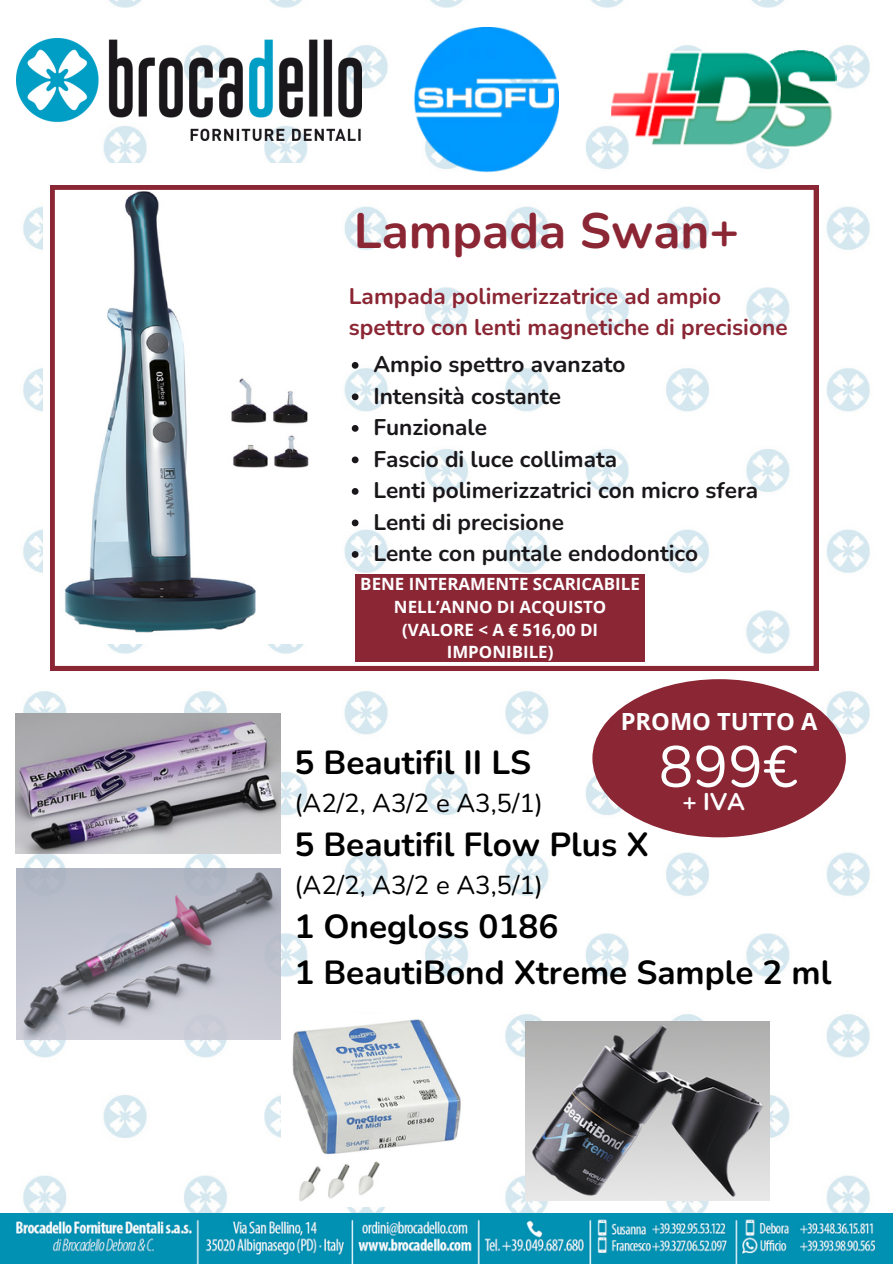
<style>
.page{position:relative;width:893px;height:1264px;background:#fff}
.page>*{position:absolute;margin:0;border:0;box-sizing:border-box;transform-origin:0 0}
.t1{font:58.05px "Nunito";color:#feffff}
.t2{font:700 49.65px "Nunito";color:#8b2634}
.t3{font:700 33.3px/46.2px "Nunito";color:#000}
.t4{font:25.8px "Nunito";color:#000}
.t5{font:700 24px "Nunito";color:#fff}
.t6{font:700 23.7px "Open Sans";color:#fff}
.t7{font:700 22.65px "Nunito";color:#1a171b}
.t8{font:700 22.65px/31.5px "Nunito";color:#8b2634}
.t9{font:700 16.95px/22.8px "Open Sans";color:#fefeff;text-align:center}
</style>
<div class="page">
<img style="left:0;top:0;width:892px;height:1263px">
<img style="left:0;top:1213px;width:892px;height:49px">
<img style="left:16px;top:39px;width:345px;height:101px">
<img style="left:589px;top:39px;width:279px;height:121px">
<img style="left:43px;top:164px;width:292px;height:479px">
<svg style="left:50px;top:185px;width:768px;height:485px"></svg>
<img style="left:15px;top:714px;width:266px;height:139px">
<img style="left:281px;top:1014px;width:192px;height:192px">
<img style="left:16px;top:868px;width:264px;height:171px">
<img style="left:525px;top:1021px;width:244px;height:179px">
<img style="left:413px;top:27px;width:145px;height:145px">
<div style="left:592px;top:679px;width:253px;height:158px;background:#8b2634;border-radius:50%"></div>
<h2 class="t2" style="left:354px;top:197px;width:387px">Lampada Swan+</h2>
<h5 class="t8" style="left:349px;top:281px;width:440px">Lampada polimerizzatrice ad ampio spettro con lenti magnetiche di precisione</h5>
<h6 class="t7" style="left:373px;top:349px;width:253px">Ampio spettro avanzato</h6>
<h6 class="t7" style="left:373px;top:381px;width:189px">Intensità costante</h6>
<h6 class="t7" style="left:373px;top:412px;width:115px">Funzionale</h6>
<h6 class="t7" style="left:373px;top:444px;width:245px">Fascio di luce collimata</h6>
<h6 class="t7" style="left:373px;top:475px;width:386px">Lenti polimerizzatrici con micro sfera</h6>
<h6 class="t7" style="left:373px;top:507px;width:192px">Lenti di precisione</h6>
<h6 class="t7" style="left:373px;top:538px;width:326px">Lente con puntale endodontico</h6>
<p class="t9" style="left:360px;top:572px;width:281px">BENE INTERAMENTE SCARICABILE<br>NELL’ANNO DI ACQUISTO (VALORE &lt; A € 516,00 DI<br>IMPONIBILE)</p>
<p class="t6" style="left:620px;top:704px;width:198px">PROMO TUTTO A</p>
<h1 class="t1" style="left:658px;top:728px;width:141px">899€</h1>
<h3 class="t5" style="left:682px;top:785px;width:64px">+ IVA</h3>
<h4 class="t3" style="left:294px;top:739px;width:238px">5 Beautifil II LS</h4>
<h4 class="t4" style="left:294px;top:786px;width:250px">(A2/2, A3/2 e A3,5/1)</h4>
<h4 class="t3" style="left:294px;top:822px;width:356px">5 Beautifil Flow Plus X</h4>
<h4 class="t4" style="left:294px;top:868px;width:250px">(A2/2, A3/2 e A3,5/1)</h4>
<h4 class="t3" style="left:294px;top:904px;width:538px">1 Onegloss 0186<br>1 BeautiBond Xtreme Sample 2 ml</h4>
</div>
